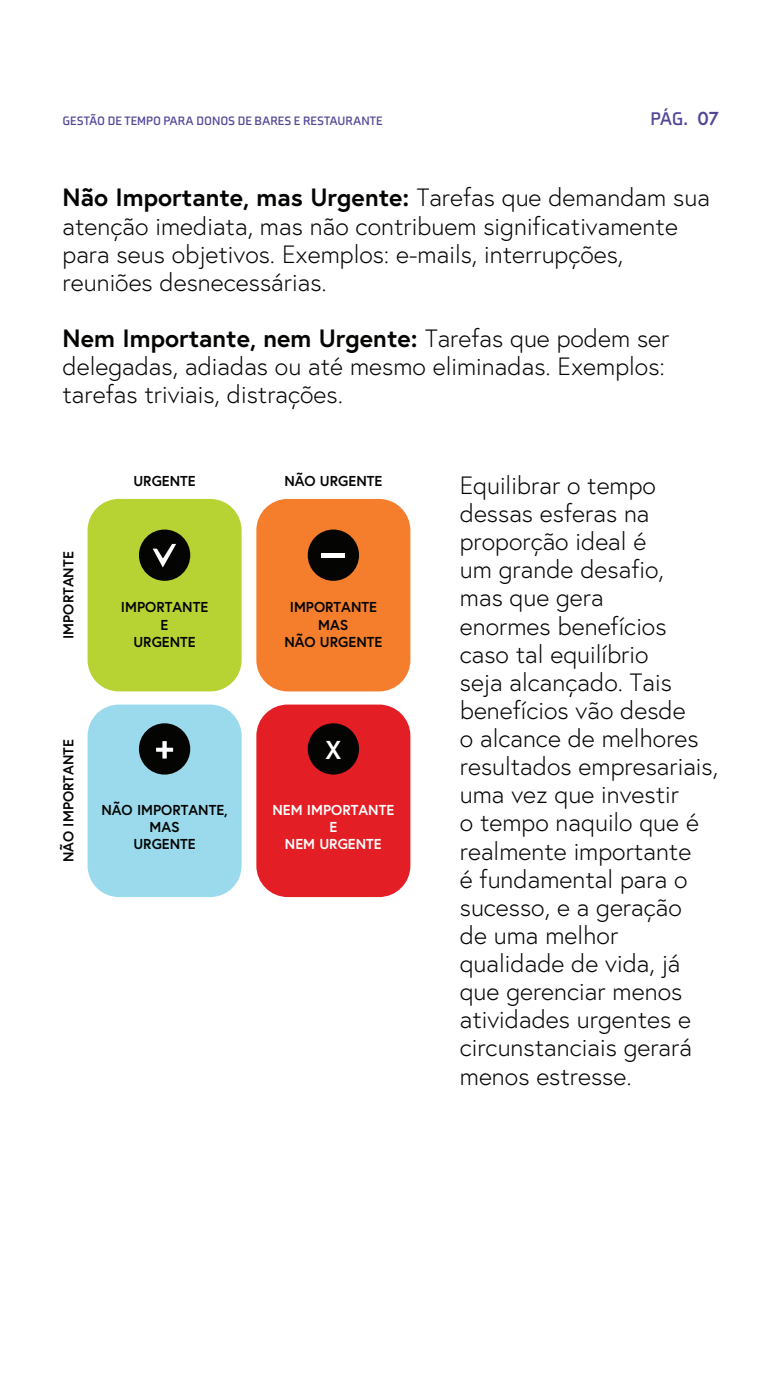
<style>
.page{position:relative;width:782px;height:1375px;background:#fff}
.page>*{position:absolute;margin:0;border:0;box-sizing:border-box;transform-origin:0 0}
.t1{font:700 25.88px "Europa";color:#fff}
.t2{font:300 25px/28.1px "Europa";color:#040503}
.t3{font:700 18.75px "Axia";color:#534697}
.t4{font:700 18.75px "Europa";color:#534697}
.t5{font:700 14.38px/17.2px "Europa";color:#040503;text-align:center}
.t6{font:700 14.38px/17.2px "Europa";color:#fff;text-align:center}
.t7{font:700 12.5px "Axia";color:#534697}
.s1{font-weight:700}
</style>
<div class="page">
<div style="left:256px;top:499px;width:154px;height:192px;background:#f47e2b;border-radius:31px"></div>
<div style="left:256px;top:705px;width:154px;height:192px;background:#e41e25;border-radius:31px"></div>
<div style="left:88px;top:499px;width:153px;height:192px;background:#b6d333;border-radius:31px"></div>
<div style="left:88px;top:705px;width:153px;height:192px;background:#9bdaed;border-radius:31px"></div>
<div style="left:307px;top:723px;width:52px;height:52px;background:#040503;border-radius:50%"></div>
<div style="left:307px;top:530px;width:52px;height:51px;background:#040503;border-radius:50%"></div>
<div style="left:321px;top:553px;width:24px;height:5px;background:#fff"></div>
<div style="left:139px;top:723px;width:51px;height:52px;background:#040503;border-radius:50%"></div>
<svg style="left:156px;top:741px;width:17px;height:18px"></svg>
<div style="left:139px;top:530px;width:51px;height:51px;background:#040503;border-radius:50%"></div>
<svg style="left:152px;top:544px;width:24px;height:23px"></svg>
<p class="t7" style="left:62px;top:113px;width:321px">GESTÃO DE TEMPO PARA DONOS DE BARES E RESTAURANTE</p>
<p class="t3" style="left:650px;top:107px;width:39px">PÁG.</p>
<p class="t4" style="left:697px;top:106px;width:23px">07</p>
<p class="t2" style="left:62px;top:184px;width:648px"><span class="s1">Não Importante, mas Urgente:</span> Tarefas que demandam sua atenção imediata, mas não contribuem significativamente para seus objetivos. Exemplos: e-mails, interrupções, reuniões desnecessárias.</p>
<p class="t2" style="left:62px;top:324px;width:608px"><span class="s1">Nem Importante, nem Urgente:</span> Tarefas que podem ser delegadas, adiadas ou até mesmo eliminadas. Exemplos: tarefas triviais, distrações.</p>
<p class="t5" style="left:60px;top:639px;width:89px;rotate:-90deg">IMPORTANTE</p>
<p class="t5" style="left:133px;top:472px;width:64px">URGENTE</p>
<p class="t5" style="left:121px;top:599px;width:89px">IMPORTANTE<br>E<br>URGENTE</p>
<p class="t5" style="left:60px;top:862px;width:124px;rotate:-90deg">NÃO IMPORTANTE</p>
<p class="t5" style="left:101px;top:801px;width:128px">NÃO IMPORTANTE,<br>MAS<br>URGENTE</p>
<p class="t5" style="left:284px;top:472px;width:99px">NÃO URGENTE</p>
<p class="t5" style="left:284px;top:599px;width:99px">IMPORTANTE<br>MAS<br>NÃO URGENTE</p>
<p class="t1" style="left:325px;top:733px;width:17px">X</p>
<p class="t6" style="left:272px;top:801px;width:123px">NEM IMPORTANTE<br>E<br>NEM URGENTE</p>
<p class="t2" style="left:459px;top:471px;width:260px">Equilibrar o tempo dessas esferas na proporção ideal é<br>um grande desafio,<br>mas que gera<br>enormes benefícios caso tal equilíbrio<br>seja alcançado. Tais benefícios vão desde<br>o alcance de melhores resultados empresariais, uma vez que investir<br>o tempo naquilo que é realmente importante<br>é fundamental para o sucesso, e a geração<br>de uma melhor qualidade de vida, já que gerenciar menos atividades urgentes e circunstanciais gerará menos estresse.</p>
</div>
